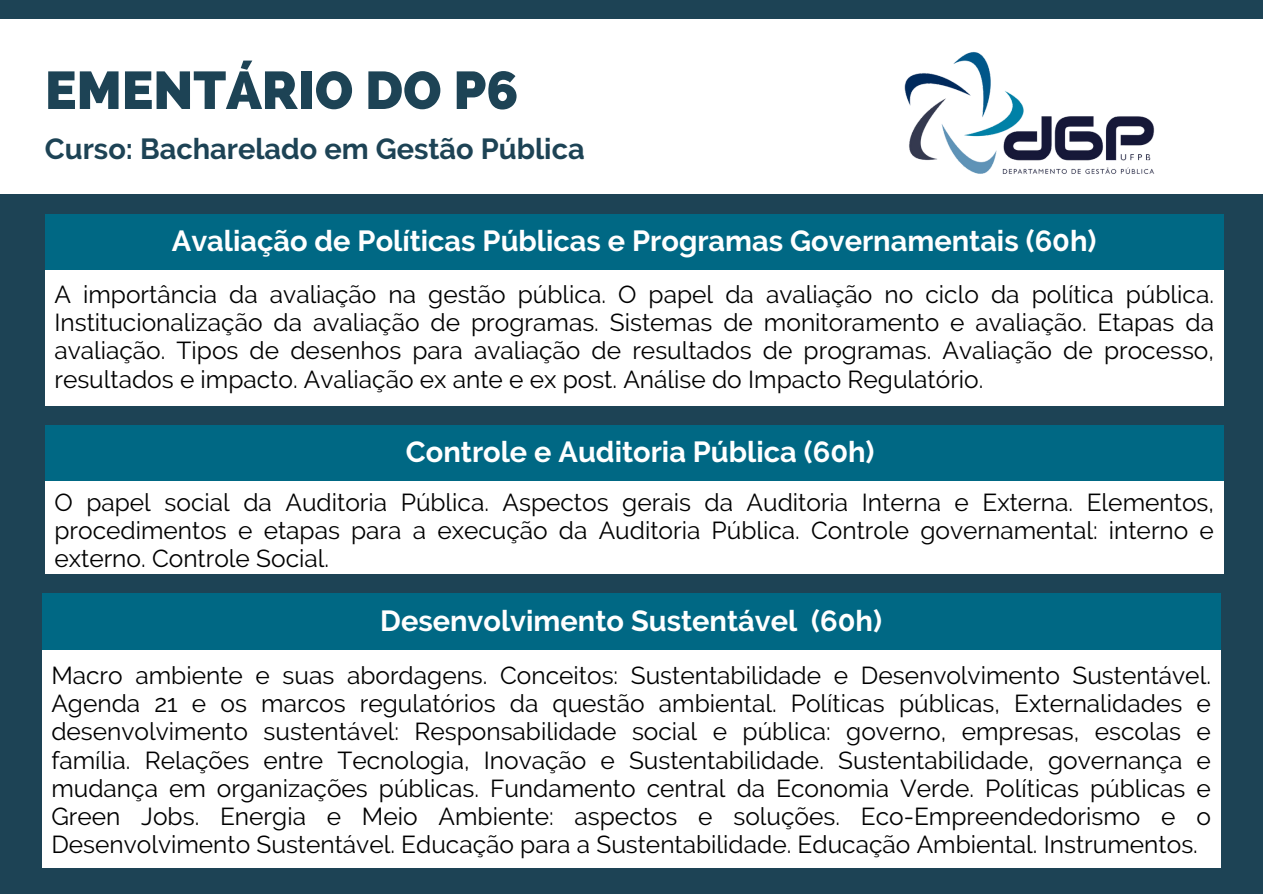
<style>
.page{position:relative;width:1263px;height:894px;background:#fff}
.page>*{position:absolute;margin:0;border:0;box-sizing:border-box;transform-origin:0 0}
.t1{font:800 52.95px "Raleway";color:#1d4355}
.t2{font:700 28.95px "Raleway";color:#fff}
.t3{font:700 28.95px "Raleway";color:#1d4355}
.t4{font:24.45px/28px "Raleway";color:#000;text-align:justify}
</style>
<div class="page">
<div style="left:0;top:0;width:1263px;height:893px;background:#1d4355"></div>
<div style="left:0;top:20px;width:1263px;height:174px;background:#fff"></div>
<div style="left:45px;top:214px;width:1178px;height:56px;background:#006884"></div>
<div style="left:45px;top:270px;width:1178px;height:135px;background:#fff"></div>
<div style="left:45px;top:425px;width:1178px;height:56px;background:#006884"></div>
<div style="left:45px;top:481px;width:1178px;height:92px;background:#fff"></div>
<div style="left:42px;top:649px;width:1178px;height:218px;background:#fff"></div>
<div style="left:42px;top:593px;width:1178px;height:56px;background:#006884"></div>
<img style="left:904px;top:52px;width:251px;height:122px">
<p class="t1" style="left:45px;top:59px;width:475px">EMENTÁRIO DO P6</p>
<p class="t3" style="left:45px;top:131px;width:541px">Curso: Bacharelado em Gestão Pública</p>
<p class="t2" style="left:172px;top:224px;width:926px">Avaliação de Políticas Públicas e Programas Governamentais (60h)</p>
<p class="t4" style="left:54px;top:280px;width:1161px">A importância da avaliação na gestão pública. O papel da avaliação no ciclo da política pública.<br>Institucionalização da avaliação de programas. Sistemas de monitoramento e avaliação. Etapas da avaliação. Tipos de desenhos para avaliação de resultados de programas. Avaliação de processo, resultados e impacto. Avaliação ex ante e ex post. Análise do Impacto Regulatório.</p>
<p class="t2" style="left:406px;top:435px;width:470px">Controle e Auditoria Pública (60h)</p>
<p class="t4" style="left:54px;top:488px;width:1161px">O papel social da Auditoria Pública. Aspectos gerais da Auditoria Interna e Externa. Elementos, procedimentos e etapas para a execução da Auditoria Pública. Controle governamental: interno e externo. Controle Social.</p>
<p class="t2" style="left:380px;top:603px;width:503px">Desenvolvimento Sustentável (60h)</p>
<p class="t4" style="left:51px;top:661px;width:1161px">Macro ambiente e suas abordagens. Conceitos: Sustentabilidade e Desenvolvimento Sustentável.<br>Agenda 21 e os marcos regulatórios da questão ambiental. Políticas públicas, Externalidades e desenvolvimento sustentável: Responsabilidade social e pública: governo, empresas, escolas e família. Relações entre Tecnologia, Inovação e Sustentabilidade. Sustentabilidade, governança e mudança em organizações públicas. Fundamento central da Economia Verde. Políticas públicas e Green Jobs. Energia e Meio Ambiente: aspectos e soluções. Eco-Empreendedorismo e o Desenvolvimento Sustentável. Educação para a Sustentabilidade. Educação Ambiental. Instrumentos.</p>
</div>
